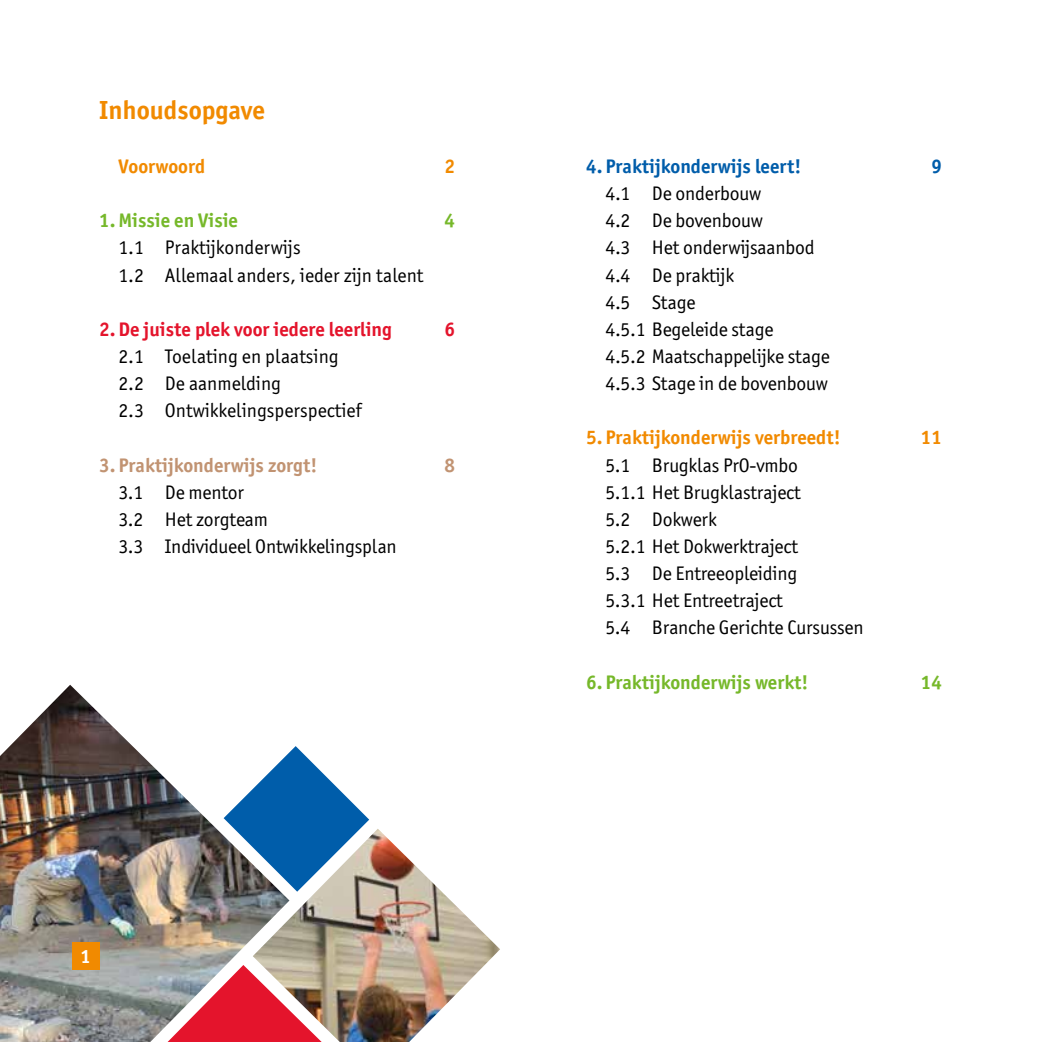
<style>
.page{position:relative;width:1042px;height:1042px;background:#fff}
.page>*{position:absolute;margin:0;border:0;box-sizing:border-box;transform-origin:0 0}
.t1{font:700 26.25px "Officina Sans ITC Pro";color:#f18a00}
.t2{font:19.6px/27.1px "Officina Sans ITC Pro";letter-spacing:-.01em;color:#000}
.t3{font:700 19.6px "Officina Sans ITC Pro";color:#76b82a}
.t4{font:700 19.6px "Officina Sans ITC Pro";color:#f18a00}
.t5{font:700 19.6px "Officina Sans ITC Pro";color:#e4142c}
.t6{font:700 19.6px "Officina Sans ITC Pro";color:#c19372}
.t7{font:700 19.6px "Officina Sans ITC Pro";color:#005daa}
.t8{font:700 19.43px "Officina Sans ITC Pro";color:#fff}
</style>
<div class="page">
<img style="left:0;top:685px;width:253px;height:357px">
<svg style="left:168px;top:965px;width:85px;height:77px"></svg>
<img style="left:253px;top:829px;width:247px;height:213px">
<svg style="left:224px;top:746px;width:145px;height:145px"></svg>
<div style="left:72px;top:943px;width:27px;height:27px;background:#f18a00"></div>
<h1 class="t1" style="left:99px;top:94px;width:168px">Inhoudsopgave</h1>
<p class="t4" style="left:118px;top:154px;width:88px">Voorwoord</p>
<p class="t4" style="left:444px;top:154px;width:12px">2</p>
<p class="t3" style="left:99px;top:208px;width:140px">1. Missie en Visie</p>
<p class="t3" style="left:444px;top:208px;width:12px">4</p>
<p class="t2" style="left:118px;top:234px;width:307px">1.1 Praktijkonderwijs<br>1.2 Allemaal anders, ieder zijn talent</p>
<p class="t5" style="left:99px;top:317px;width:294px">2.De juiste plek voor iedere leerling</p>
<p class="t5" style="left:444px;top:317px;width:12px">6</p>
<p class="t2" style="left:118px;top:343px;width:245px">2.1 Toelating en plaatsing<br>2.2 De aanmelding<br>2.3 Ontwikkelingsperspectief</p>
<p class="t6" style="left:99px;top:453px;width:220px">3. Praktijkonderwijs zorgt!</p>
<p class="t6" style="left:444px;top:453px;width:12px">8</p>
<p class="t2" style="left:118px;top:478px;width:280px">3.1 De mentor<br>3.2 Het zorgteam<br>3.3 Individueel Ontwikkelingsplan</p>
<p class="t8" style="left:80px;top:944px;width:12px">1</p>
<p class="t7" style="left:586px;top:154px;width:217px">4. Praktijkonderwijs leert!</p>
<p class="t7" style="left:931px;top:154px;width:12px">9</p>
<p class="t2" style="left:605px;top:180px;width:226px">4.1 De onderbouw<br>4.2 De bovenbouw<br>4.3 Het onderwijsaanbod<br>4.4 De praktijk<br>4.5 Stage<br>4.5.1 Begeleide stage<br>4.5.2 Maatschappelijke stage<br>4.5.3 Stage in de bovenbouw</p>
<p class="t4" style="left:586px;top:425px;width:256px">5. Praktijkonderwijs verbreedt!</p>
<p class="t4" style="left:921px;top:425px;width:23px">11</p>
<p class="t2" style="left:605px;top:451px;width:260px">5.1 Brugklas PrO-vmbo<br>5.1.1 Het Brugklastraject<br>5.2 Dokwerk<br>5.2.1 Het Dokwerktraject<br>5.3 De Entreeopleiding<br>5.3.1 Het Entreetraject<br>5.4 Branche Gerichte Cursussen</p>
<p class="t3" style="left:586px;top:670px;width:224px">6. Praktijkonderwijs werkt!</p>
<p class="t3" style="left:921px;top:670px;width:23px">14</p>
</div>
